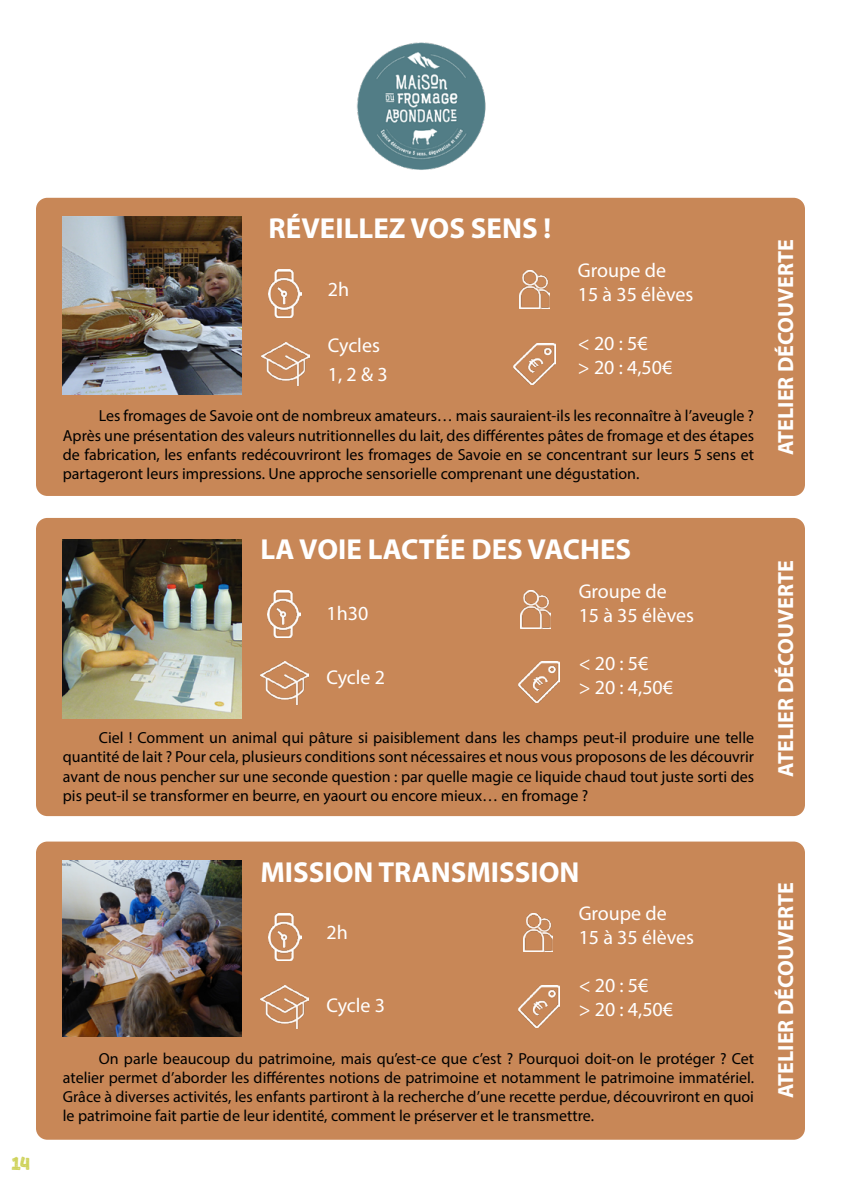
<style>
.page{position:relative;width:842px;height:1191px;background:#fff}
.page>*{position:absolute;margin:0;border:0;box-sizing:border-box;transform-origin:0 0}
.t1{font:700 29px "Myriad Pro";color:#fff}
.t2{font:700 22px "Myriad Pro";color:#fff}
.t3{font:20px/24px "Myriad Pro";color:#fff}
.t4{font:20px "BEACHWORKS Regular";color:#cfd35c}
.t5{font:16px/19.2px "Myriad Pro";color:#000;text-align:justify}
</style>
<div class="page">
<div style="left:36px;top:198px;width:769px;height:298px;background:#c88757;border-radius:11px"></div>
<img style="left:269px;top:270px;width:33px;height:47px">
<img style="left:520px;top:270px;width:30px;height:38px">
<img style="left:262px;top:343px;width:48px;height:42px">
<img style="left:513px;top:343px;width:42px;height:42px">
<img style="left:356px;top:42px;width:130px;height:128px">
<img style="left:63px;top:216px;width:178px;height:179px">
<div style="left:36px;top:518px;width:769px;height:298px;background:#c88757;border-radius:11px"></div>
<img style="left:268px;top:590px;width:33px;height:47px">
<img style="left:521px;top:590px;width:30px;height:38px">
<img style="left:260px;top:662px;width:49px;height:42px">
<img style="left:518px;top:661px;width:42px;height:42px">
<img style="left:63px;top:540px;width:178px;height:178px">
<div style="left:36px;top:841px;width:769px;height:298px;background:#c88757;border-radius:11px"></div>
<img style="left:269px;top:913px;width:33px;height:47px">
<img style="left:523px;top:913px;width:30px;height:38px">
<img style="left:261px;top:985px;width:48px;height:43px">
<img style="left:518px;top:985px;width:42px;height:42px">
<img style="left:63px;top:860px;width:178px;height:177px">
<p class="t4" style="left:11px;top:1151px;width:20px">14</p>
<h1 class="t1" style="left:269px;top:209px;width:284px">RÉVEILLEZ VOS SENS !</h1>
<p class="t3" style="left:328px;top:277px;width:23px">2h</p>
<p class="t3" style="left:578px;top:258px;width:117px">Groupe de<br>15 à 35 élèves</p>
<p class="t3" style="left:328px;top:331px;width:61px;line-height:28.8px">Cycles<br>1, 2 &amp; 3</p>
<p class="t3" style="left:578px;top:330px;width:96px">&lt; 20 : 5€<br>&gt; 20 : 4,50€</p>
<p class="t5" style="left:63px;top:406px;width:693px;text-indent:36px">Les fromages de Savoie ont de nombreux amateurs… mais sauraient-ils les reconnaître à l’aveugle ?<br>Après une présentation des valeurs nutritionnelles du lait, des différentes pâtes de fromage et des étapes de fabrication, les enfants redécouvriront les fromages de Savoie en se concentrant sur leurs 5 sens et partageront leurs impressions. Une approche sensorielle comprenant une dégustation.</p>
<h2 class="t2" style="left:771px;top:455px;width:218px;rotate:-90deg">ATELIER DÉCOUVERTE</h2>
<h1 class="t1" style="left:260px;top:530px;width:372px">LA VOIE LACTÉE DES VACHES</h1>
<p class="t3" style="left:326px;top:601px;width:43px">1h30</p>
<p class="t3" style="left:326px;top:664px;width:60px">Cycle 2</p>
<p class="t3" style="left:579px;top:579px;width:117px">Groupe de<br>15 à 35 élèves</p>
<p class="t3" style="left:579px;top:651px;width:96px">&lt; 20 : 5€<br>&gt; 20 : 4,50€</p>
<p class="t5" style="left:63px;top:728px;width:693px;text-indent:36px">Ciel ! Comment un animal qui pâture si paisiblement dans les champs peut-il produire une telle quantité de lait ? Pour cela, plusieurs conditions sont nécessaires et nous vous proposons de les découvrir avant de nous pencher sur une seconde question : par quelle magie ce liquide chaud tout juste sorti des pis peut-il se transformer en beurre, en yaourt ou encore mieux… en fromage ?</p>
<h2 class="t2" style="left:771px;top:776px;width:218px;rotate:-90deg">ATELIER DÉCOUVERTE</h2>
<h1 class="t1" style="left:260px;top:853px;width:321px">MISSION TRANSMISSION</h1>
<p class="t3" style="left:326px;top:919px;width:23px">2h</p>
<p class="t3" style="left:326px;top:992px;width:60px">Cycle 3</p>
<p class="t3" style="left:579px;top:900px;width:117px">Groupe de<br>15 à 35 élèves</p>
<p class="t3" style="left:579px;top:973px;width:96px">&lt; 20 : 5€<br>&gt; 20 : 4,50€</p>
<p class="t5" style="left:63px;top:1048px;width:693px;text-indent:36px">On parle beaucoup du patrimoine, mais qu’est-ce que c’est ? Pourquoi doit-on le protéger ? Cet atelier permet d’aborder les différentes notions de patrimoine et notamment le patrimoine immatériel.<br>Grâce à diverses activités, les enfants partiront à la recherche d’une recette perdue, découvriront en quoi le patrimoine fait partie de leur identité, comment le préserver et le transmettre.</p>
<h2 class="t2" style="left:771px;top:1098px;width:218px;rotate:-90deg">ATELIER DÉCOUVERTE</h2>
</div>
